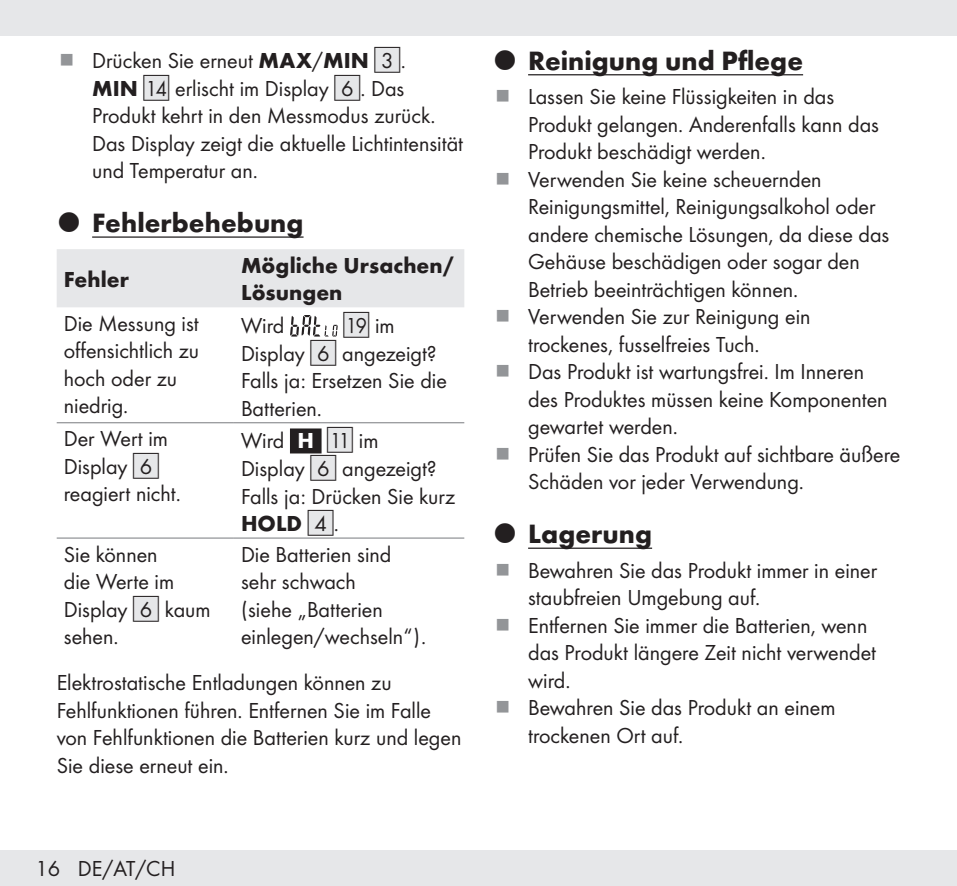
<style>
.page{position:relative;width:957px;height:886px;background:#fff}
.page>*{position:absolute;margin:0;border:0;box-sizing:border-box;transform-origin:0 0}
.t1{font:700 27.5px "Futura";color:#231f20}
.Body_SB{font:22.5px/27.5px "Futura Boo";color:#231f20}
.Body{font:22.5px/27.5px "Futura Boo";color:#231f20}
.Headline__Table{font:700 22.5px/27.5px "Futura";color:#231f20}
.Body-2{font:19.75px "IMP Lidl Num Box";color:#231f20}
.s1{font-family:"Futura";font-weight:700}
.s2{font-family:"IMP Lidl Num Box";font-size:19.75px;color:#e6e7e9}
.s3{font-family:"IMP Lidl Num Box";font-size:19.75px}
.s4{color:#e6e7e9}
.s5{font-family:"Futura Boo";font-size:22.5px}
.s6{font-family:"Futura";font-weight:700;color:#fff}
</style>
<div class="page">
<div style="left:0;top:850px;width:957px;height:36px;background:#e6e7e9"></div>
<div style="left:0;top:0;width:957px;height:35px;background:#e6e7e9"></div>
<hr style="left:92px;top:236px;width:211px;height:2px;background:#231f20">
<div style="left:57px;top:249px;width:407px;height:58px;background:#e6e7e9"></div>
<hr style="left:57px;top:422px;width:177px;height:1px;background:#939598">
<hr style="left:234px;top:422px;width:230px;height:1px;background:#939598">
<hr style="left:57px;top:537px;width:177px;height:2px;background:#939598">
<hr style="left:234px;top:537px;width:230px;height:2px;background:#939598">
<svg style="left:290px;top:315px;width:48px;height:22px"></svg>
<div style="left:290px;top:428px;width:31px;height:25px;background:#231f20"></div>
<hr style="left:528px;top:74px;width:275px;height:1px;background:#231f20">
<hr style="left:528px;top:547px;width:124px;height:2px;background:#231f20">
<p class="Body_SB" style="left:92px;top:46px;width:372px">Drücken Sie erneut <span class="s1">MAX</span>/<span class="s1">MIN</span> <span class="s2">[</span><span class="s3">3]</span>.<br><span class="s1">MIN</span> <span class="s2">[</span><span class="s3">14]</span> erlischt im Display <span class="s2">[</span><span class="s3">6]</span>. Das Produkt kehrt in den Messmodus zurück.<br>Das Display zeigt die aktuelle Lichtintensität und Temperatur an.</p>
<p class="t1" style="left:92px;top:203px;width:213px">Fehlerbehebung</p>
<p class="Headline__Table" style="left:64px;top:263px;width:67px">Fehler</p>
<p class="Headline__Table" style="left:241px;top:250px;width:214px">Mögliche Ursachen/<br>Lösungen</p>
<p class="Body" style="left:64px;top:308px;width:137px">Die Messung ist offensichtlich zu hoch oder zu niedrig.</p>
<p class="Body" style="left:241px;top:311px;width:45px">Wird</p>
<p class="Body-2" style="left:343px;top:312px;width:53px"><span class="s4">[</span>19] <span class="s5">im</span></p>
<p class="Body" style="left:241px;top:338px;width:207px">Display <span class="s2">[</span><span class="s3">6]</span> angezeigt?<br>Falls ja: Ersetzen Sie die<br>Batterien.</p>
<p class="Body" style="left:64px;top:424px;width:116px">Der Wert im<br>Display <span class="s2">[</span><span class="s3">6] </span>reagiert nicht.</p>
<p class="Body" style="left:241px;top:426px;width:216px">Wird <span class="s6">H</span> <span class="s2">[</span><span class="s3">11]</span> im<br>Display <span class="s2">[</span><span class="s3">6]</span> angezeigt?<br>Falls ja: Drücken Sie kurz<br><span class="s1">HOLD</span> <span class="s2">[</span><span class="s3">4]</span>.</p>
<p class="Body" style="left:64px;top:539px;width:148px">Sie können<br>die Werte im<br>Display <span class="s2">[</span><span class="s3">6]</span> kaum sehen.</p>
<p class="Body" style="left:241px;top:539px;width:184px">Die Batterien sind sehr schwach<br>(siehe „Batterien einlegen/wechseln“).</p>
<p class="Body_SB" style="left:57px;top:668px;width:406px">Elektrostatische Entladungen können zu Fehlfunktionen führen. Entfernen Sie im Falle von Fehlfunktionen die Batterien kurz und legen Sie diese erneut ein.</p>
<p class="Body_SB" style="left:35px;top:854px;width:141px">16 DE/AT/CH</p>
<p class="t1" style="left:528px;top:40px;width:276px">Reinigung und Pflege</p>
<p class="Body_SB" style="left:528px;top:82px;width:352px">Lassen Sie keine Flüssigkeiten in das<br>Produkt gelangen. Anderenfalls kann das<br>Produkt beschädigt werden.</p>
<p class="Body_SB" style="left:528px;top:164px;width:363px">Verwenden Sie keine scheuernden Reinigungsmittel, Reinigungsalkohol oder andere chemische Lösungen, da diese das Gehäuse beschädigen oder sogar den Betrieb beeinträchtigen können.</p>
<p class="Body_SB" style="left:528px;top:302px;width:284px">Verwenden Sie zur Reinigung ein trockenes, fusselfreies Tuch.</p>
<p class="Body_SB" style="left:528px;top:357px;width:361px">Das Produkt ist wartungsfrei. Im Inneren des Produktes müssen keine Komponenten gewartet werden.</p>
<p class="Body_SB" style="left:528px;top:439px;width:374px">Prüfen Sie das Produkt auf sichtbare äußere<br>Schäden vor jeder Verwendung.</p>
<p class="t1" style="left:528px;top:514px;width:125px">Lagerung</p>
<p class="Body_SB" style="left:528px;top:555px;width:350px">Bewahren Sie das Produkt immer in einer staubfreien Umgebung auf.</p>
<p class="Body_SB" style="left:528px;top:610px;width:349px">Entfernen Sie immer die Batterien, wenn das Produkt längere Zeit nicht verwendet wird.</p>
<p class="Body_SB" style="left:528px;top:693px;width:309px">Bewahren Sie das Produkt an einem trockenen Ort auf.</p>
</div>
